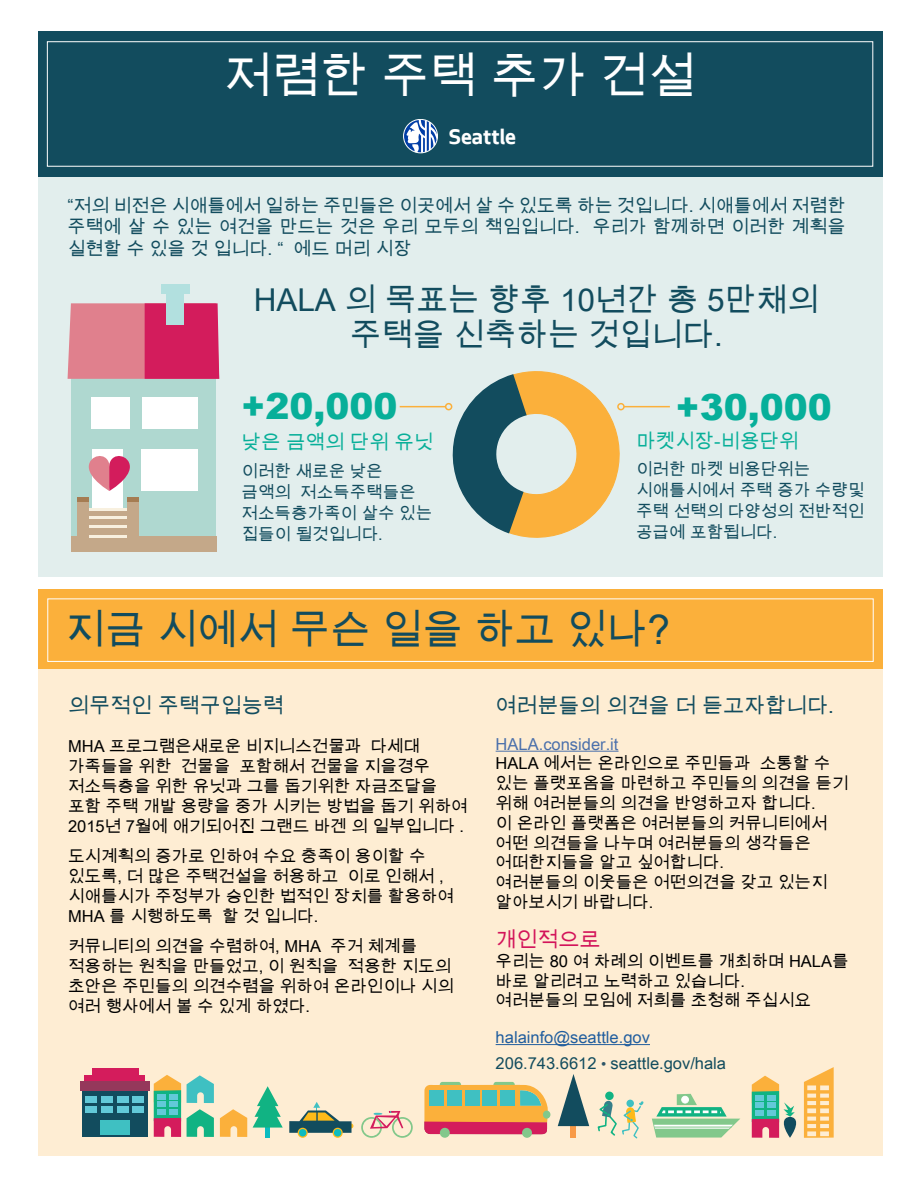
<style>
.page{position:relative;width:918px;height:1188px;background:#fff}
.page>*{position:absolute;margin:0;border:0;box-sizing:border-box;transform-origin:0 0}
.t1{font:48px "Arial Unicode MS";color:#fff}
.t2{font:40.5px "Arial Unicode MS";color:#124c5e}
.t3{font:900 36px "Arial";color:#08af99}
.t4{font:900 36px "Arial";color:#06af9a}
.t5{font:31.5px/34.8px "Arial Unicode MS";color:#124c5e;text-align:center}
.t6{font:700 22.35px "Seattle Text";color:#fff}
.t7{font:21px "Arial Unicode MS";color:#124c5e}
.t8{font:21px "Arial Unicode MS";color:#d3145a}
.t9{font:19.5px "Arial Unicode MS";color:#08af99}
.t10{font:18px/21.6px "Arial Unicode MS";color:#124c5e;text-align:justify}
.t11{font:16.5px/19.8px "Arial Unicode MS";color:#000}
.t12{font:16.5px/21px "Arial Unicode MS";color:#124c5e}
.t13{font:16.5px "Arial Unicode MS";color:#4b70ab}
.s1{color:#215e9e}
.s2{font-size:15px;color:#2e5668}
</style>
<div class="page">
<div style="left:38px;top:654px;width:844px;height:502px;background:#feedd3"></div>
<div style="left:38px;top:589px;width:844px;height:80px;background:#fbb03b"></div>
<div style="left:38px;top:31px;width:844px;height:146px;background:#124c5e"></div>
<div style="left:38px;top:177px;width:844px;height:400px;background:#e2eeed"></div>
<div style="left:71px;top:304px;width:145px;height:247px;background:#afd8d0"></div>
<svg style="left:68px;top:303px;width:151px;height:76px;background:#d95377"></svg>
<div style="left:141px;top:450px;width:56px;height:41px;background:#fff"></div>
<div style="left:166px;top:294px;width:18px;height:31px;background:#b2e0df"></div>
<div style="left:161px;top:285px;width:28px;height:9px;background:#b2e0df"></div>
<div style="left:91px;top:398px;width:39px;height:31px;background:#fff"></div>
<div style="left:142px;top:398px;width:55px;height:31px;background:#fff"></div>
<div style="left:71px;top:536px;width:145px;height:15px;background:#c4a889"></div>
<div style="left:89px;top:509px;width:38px;height:42px;background:#c4a889"></div>
<div style="left:93px;top:450px;width:30px;height:60px;background:#fff"></div>
<hr style="left:89px;top:516px;width:38px;height:2px;background:#f8f0df">
<hr style="left:89px;top:526px;width:38px;height:2px;background:#f8f0df">
<hr style="left:89px;top:509px;width:38px;height:2px;background:#f8f0df">
<hr style="left:89px;top:536px;width:38px;height:2px;background:#f8f0df">
<div style="left:77px;top:498px;width:12px;height:53px;background:#c4a889"></div>
<div style="left:127px;top:498px;width:11px;height:53px;background:#c4a889"></div>
<hr style="left:77px;top:498px;width:12px;height:4px;background:#a57c52">
<hr style="left:127px;top:498px;width:11px;height:4px;background:#a57c52">
<svg style="left:89px;top:451px;width:41px;height:40px"></svg>
<hr style="left:496px;top:751px;width:123px;height:1px;background:#4b70ab">
<hr style="left:496px;top:1044px;width:154px;height:1px;background:#215e9e">
<svg style="left:652px;top:1094px;width:88px;height:44px"></svg>
<hr style="left:654px;top:1127px;width:78px;height:1px;background:#82c88b">
<svg style="left:187px;top:1075px;width:27px;height:28px"></svg>
<svg style="left:187px;top:1109px;width:27px;height:28px"></svg>
<svg style="left:220px;top:1109px;width:27px;height:28px"></svg>
<div style="left:82px;top:1091px;width:65px;height:46px;background:#124c5e"></div>
<div style="left:85px;top:1096px;width:11px;height:7px;background:#62c9d8"></div>
<div style="left:101px;top:1096px;width:11px;height:7px;background:#62c9d8"></div>
<div style="left:117px;top:1096px;width:11px;height:7px;background:#62c9d8"></div>
<div style="left:132px;top:1096px;width:11px;height:7px;background:#62c9d8"></div>
<svg style="left:154px;top:1075px;width:27px;height:62px"></svg>
<div style="left:157px;top:1109px;width:9px;height:5px;background:#62c9d8"></div>
<div style="left:169px;top:1109px;width:9px;height:5px;background:#62c9d8"></div>
<div style="left:157px;top:1102px;width:9px;height:5px;background:#62c9d8"></div>
<div style="left:169px;top:1102px;width:9px;height:5px;background:#62c9d8"></div>
<div style="left:157px;top:1095px;width:9px;height:5px;background:#62c9d8"></div>
<div style="left:169px;top:1095px;width:9px;height:5px;background:#62c9d8"></div>
<div style="left:100px;top:1120px;width:30px;height:15px;background:#3fc0c2"></div>
<div style="left:85px;top:1106px;width:11px;height:7px;background:#62c9d8"></div>
<div style="left:101px;top:1106px;width:11px;height:7px;background:#62c9d8"></div>
<div style="left:118px;top:1106px;width:11px;height:7px;background:#62c9d8"></div>
<div style="left:133px;top:1106px;width:11px;height:7px;background:#62c9d8"></div>
<div style="left:92px;top:1069px;width:46px;height:10px;background:#d41c5c"></div>
<div style="left:84px;top:1075px;width:60px;height:10px;background:#d41c5c"></div>
<div style="left:80px;top:1081px;width:69px;height:10px;background:#95385b"></div>
<div style="left:440px;top:1082px;width:21px;height:6px;background:#82c88b;border-radius:3px"></div>
<div style="left:493px;top:1082px;width:22px;height:6px;background:#82c88b;border-radius:3px"></div>
<svg style="left:424px;top:1085px;width:125px;height:49px;background:#c49469"></svg>
<div style="left:522px;top:1128px;width:10px;height:10px;background:#82c88b;border-radius:50%"></div>
<div style="left:440px;top:1128px;width:10px;height:10px;background:#82c88b;border-radius:50%"></div>
<div style="left:543px;top:1111px;width:7px;height:8px;background:#82c88b;border-radius:50%"></div>
<svg style="left:298px;top:1128px;width:10px;height:10px"></svg>
<svg style="left:333px;top:1128px;width:10px;height:10px"></svg>
<div style="left:334px;top:1129px;width:7px;height:8px;background:#0cbcc0;border-radius:50%"></div>
<div style="left:299px;top:1129px;width:7px;height:8px;background:#0cbcc0;border-radius:50%"></div>
<svg style="left:289px;top:1102px;width:64px;height:31px"></svg>
<svg style="left:361px;top:1111px;width:52px;height:27px"></svg>
<div style="left:571px;top:1114px;width:5px;height:24px;background:#f89a47"></div>
<svg style="left:558px;top:1074px;width:31px;height:52px"></svg>
<div style="left:265px;top:1122px;width:5px;height:16px;background:#0cbcc0"></div>
<svg style="left:253px;top:1086px;width:30px;height:42px"></svg>
<div style="left:605px;top:1092px;width:9px;height:8px;background:#11b383;border-radius:50%"></div>
<svg style="left:597px;top:1100px;width:47px;height:39px"></svg>
<svg style="left:804px;top:1067px;width:30px;height:71px"></svg>
<svg style="left:752px;top:1076px;width:45px;height:62px"></svg>
<div style="left:755px;top:1110px;width:9px;height:5px;background:#62c9d8"></div>
<div style="left:767px;top:1110px;width:9px;height:5px;background:#62c9d8"></div>
<div style="left:755px;top:1103px;width:9px;height:5px;background:#62c9d8"></div>
<div style="left:767px;top:1103px;width:9px;height:5px;background:#62c9d8"></div>
<div style="left:755px;top:1095px;width:9px;height:5px;background:#62c9d8"></div>
<div style="left:767px;top:1095px;width:9px;height:5px;background:#62c9d8"></div>
<div style="left:47px;top:41px;width:826px;height:126px;border:1px solid #fff"></div>
<div style="left:47px;top:598px;width:827px;height:64px;border:1px solid #fff"></div>
<svg style="left:443px;top:371px;width:187px;height:167px"></svg>
<hr style="left:400px;top:406px;width:46px;height:1px;background:#fbb03b">
<div style="left:445px;top:403px;width:7px;height:7px;border:2px solid #fbb03b;border-radius:50%"></div>
<hr style="left:624px;top:406px;width:46px;height:1px;background:#fbb03b">
<div style="left:617px;top:403px;width:8px;height:7px;border:2px solid #fbb03b;border-radius:50%"></div>
<svg style="left:404px;top:120px;width:33px;height:33px"></svg>
<svg style="left:407px;top:120px;width:30px;height:33px"></svg>
<div style="left:403px;top:119px;width:35px;height:34px;border:1px solid #fff;border-radius:50%"></div>
<h1 class="t1" style="left:224px;top:41px;width:474px">저렴한 주택 추가 건설</h1>
<h3 class="t6" style="left:449px;top:121px;width:69px">Seattle</h3>
<p class="t10" style="left:68px;top:194px;width:780px">“저의 비전은 시애틀에서 일하는 주민들은 이곳에서 살 수 있도록 하는 것입니다. 시애틀에서 저렴한 주택에 살 수 있는 여건을 만드는 것은 우리 모두의 책임입니다. 우리가 함께하면 이러한 계획을 실현할 수 있을 것 입니다. “ 에드 머리 시장</p>
<h3 class="t5" style="left:254px;top:282px;width:567px">HALA 의 목표는 향후 10년간 총 5만채의 주택을 신축하는 것입니다.</h3>
<h3 class="t3" style="left:242px;top:380px;width:157px">+20,000</h3>
<p class="t9" style="left:242px;top:428px;width:193px">낮은 금액의 단위 유닛</p>
<p class="t12" style="left:242px;top:460px;width:192px">이러한 새로운 낮은 금액의 저소득주택들은 저소득층가족이 살수 있는 집들이 될것입니다.</p>
<h3 class="t4" style="left:676px;top:381px;width:157px">+30,000</h3>
<p class="t9" style="left:636px;top:426px;width:164px">마켓시장-비용단위</p>
<p class="t12" style="left:636px;top:459px;width:230px">이러한 마켓 비용단위는 시애틀시에서 주택 증가 수량및 주택 선택의 다양성의 전반적인 공급에 포함됩니다.</p>
<h2 class="t2" style="left:65px;top:601px;width:607px">지금 시에서 무슨 일을 하고 있나?</h2>
<p class="t7" style="left:68px;top:690px;width:217px">의무적인 주택구입능력</p>
<p class="t11" style="left:68px;top:736px;width:401px">MHA 프로그램은새로운 비지니스건물과 다세대 가족들을 위한 건물을 포함해서 건물을 지을경우 저소득층을 위한 유닛과 그를 돕기위한 자금조달을 포함 주택 개발 용량을 중가 시키는 방법을 돕기 위하여<br>2015년 7월에 애기되어진 그랜드 바겐 의 일부입니다 .</p>
<p class="t11" style="left:68px;top:846px;width:387px">도시계획의 증가로 인하여 수요 충족이 용이할 수 있도록, 더 많은 주택건설을 허용하고 이로 인해서 , 시애틀시가 주정부가 승인한 법적인 장치를 활용하여<br>MHA 를 시행하도록 할 것 입니다.</p>
<p class="t11" style="left:68px;top:936px;width:387px">커뮤니티의 의견을 수렴하여, MHA 주거 체계를 적용하는 원칙을 만들었고, 이 원칙을 적용한 지도의 초안은 주민들의 의견수렴을 위하여 온라인이나 시의 여러 행사에서 볼 수 있게 하였다.</p>
<p class="t7" style="left:496px;top:690px;width:340px">여러분들의 의견을 더 듣고자합니다.</p>
<p class="t13" style="left:496px;top:732px;width:124px">HALA.consider.it</p>
<p class="t11" style="left:496px;top:753px;width:354px">HALA 에서는 온라인으로 주민들과 소통할 수 있는 플랫포옴을 마련하고 주민들의 의견을 듣기 위해 여러분들의 의견을 반영하고자 합니다.<br>이 온라인 플랫폼은 여러분들의 커뮤니티에서 어떤 의견들을 나누며 여러분들의 생각들은 어떠한지들을 알고 싶어합니다.<br>여러분들의 이웃들은 어떤의견을 갖고 있는지 알아보시기 바랍니다.</p>
<p class="t8" style="left:496px;top:924px;width:106px">개인적으로</p>
<p class="t11" style="left:496px;top:951px;width:354px">우리는 80 여 차례의 이벤트를 개최하며 HALA를 바로 알리려고 노력하고 있습니다.<br>여러분들의 모임에 저희를 초청해 주십시요</p>
<p class="t12" style="left:496px;top:1024px;width:232px;line-height:25.8px"><span class="s1">halainfo@seattle.gov<br></span>206.743.6612 <span class="s2">•</span> seattle.gov/hala</p>
</div>
